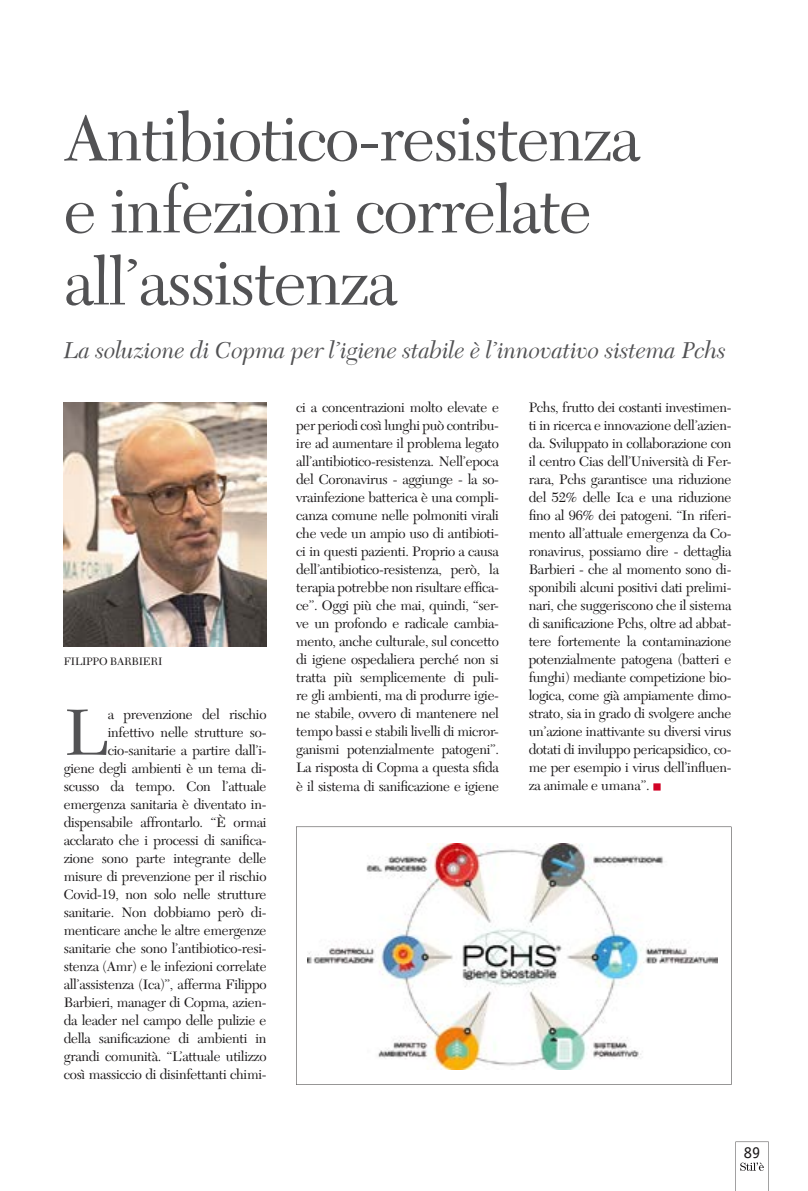
<style>
.page{position:relative;width:808px;height:1191px;background:#fff}
.page>*{position:absolute;margin:0;border:0;box-sizing:border-box;transform-origin:0 0}
.t1{font:67.95px "New Caledonia LT Std";color:#525254}
.t2{font:67.5px/72px "New Caledonia LT Std";letter-spacing:-.02em;color:#525254}
.t3{font:italic 24px "New Caledonia LT Std";letter-spacing:-.01em;color:#525254}
.t4{font:16.5px "Officina Serif Std";color:#1a1718}
.t5{font:14.25px/18px "New Caledonia LT Std";letter-spacing:-.02em;color:#1a1718;text-align:justify}
.t6{font:11.25px "New Caledonia LT Std";letter-spacing:-.02em;color:#1a1718}
</style>
<div class="page">
<svg style="left:735px;top:1141px;width:34px;height:50px"></svg>
<div style="left:653px;top:783px;width:8px;height:7px;background:#d20226"></div>
<img style="left:64px;top:403px;width:202px;height:243px">
<svg style="left:296px;top:826px;width:435px;height:258px"></svg>
<h2 class="t2" style="left:64px;top:104px;width:578px">Antibiotico-resistenza e infezioni correlate all’assistenza</h2>
<h3 class="t3" style="left:64px;top:337px;width:664px">La soluzione di Copma per l’igiene stabile è l’innovativo sistema Pchs</h3>
<p class="t6" style="left:64px;top:654px;width:100px">FILIPPO BARBIERI</p>
<p class="t5" style="left:64px;top:705px;width:204px;text-align:right">a prevenzione del rischio infettivo nelle strutture so&shy;cio-sanitarie a partire dall’i-<br>giene degli ambienti è un tema di&shy;scusso da tempo. Con l’attuale emergenza sanitaria è diventato in&shy;dispensabile affrontarlo. “È ormai acclarato che i processi di sanifica&shy;zione sono parte integrante delle misure di prevenzione per il rischio Covid-19, non solo nelle strutture sanitarie. Non dobbiamo però di&shy;menticare anche le altre emergenze sanitarie che sono l’antibiotico-resi&shy;stenza (Amr) e le infezioni correlate all’assistenza (Ica)”, afferma Filippo Barbieri, manager di Copma, azien&shy;da leader nel campo delle pulizie e della sanificazione di ambienti in grandi comunità. “L’attuale utilizzo così massiccio di disinfettanti chimi-</p>
<h1 class="t1" style="left:64px;top:692px;width:46px">L</h1>
<p class="t5" style="left:296px;top:399px;width:204px">ci a concentrazioni molto elevate e per periodi così lunghi può contribu&shy;ire ad aumentare il problema legato all’antibiotico-resistenza. Nell’epoca del Coronavirus - aggiunge - la so&shy;vrainfezione batterica è una compli&shy;canza comune nelle polmoniti virali che vede un ampio uso di antibioti&shy;ci in questi pazienti. Proprio a causa dell’antibiotico-resistenza, però, la terapia potrebbe non risultare effica&shy;ce”. Oggi più che mai, quindi, “ser&shy;ve un profondo e radicale cambia&shy;mento, anche culturale, sul concetto di igiene ospedaliera perché non si tratta più semplicemente di puli&shy;re gli ambienti, ma di produrre igie&shy;ne stabile, ovvero di mantenere nel tempo bassi e stabili livelli di micror&shy;ganismi potenzialmente patogeni”.<br>La risposta di Copma a questa sfida è il sistema di sanificazione e igiene</p>
<p class="t5" style="left:529px;top:399px;width:204px">Pchs, frutto dei costanti investimen&shy;ti in ricerca e innovazione dell’azien&shy;da. Sviluppato in collaborazione con il centro Cias dell’Università di Fer&shy;rara, Pchs garantisce una riduzione del 52% delle Ica e una riduzione fino al 96% dei patogeni. “In riferi&shy;mento all’attuale emergenza da Co&shy;ronavirus, possiamo dire - dettaglia Barbieri - che al momento sono di&shy;sponibili alcuni positivi dati prelimi&shy;nari, che suggeriscono che il sistema di sanificazione Pchs, oltre ad abbat&shy;tere fortemente la contaminazione potenzialmente patogena (batteri e funghi) mediante competizione bio&shy;logica, come già ampiamente dimo&shy;strato, sia in grado di svolgere anche un’azione inattivante su diversi virus dotati di inviluppo pericapsidico, co&shy;me per esempio i virus dell’influen&shy;za animale e umana”.</p>
<p class="t4" style="left:744px;top:1143px;width:18px">89</p>
</div>
